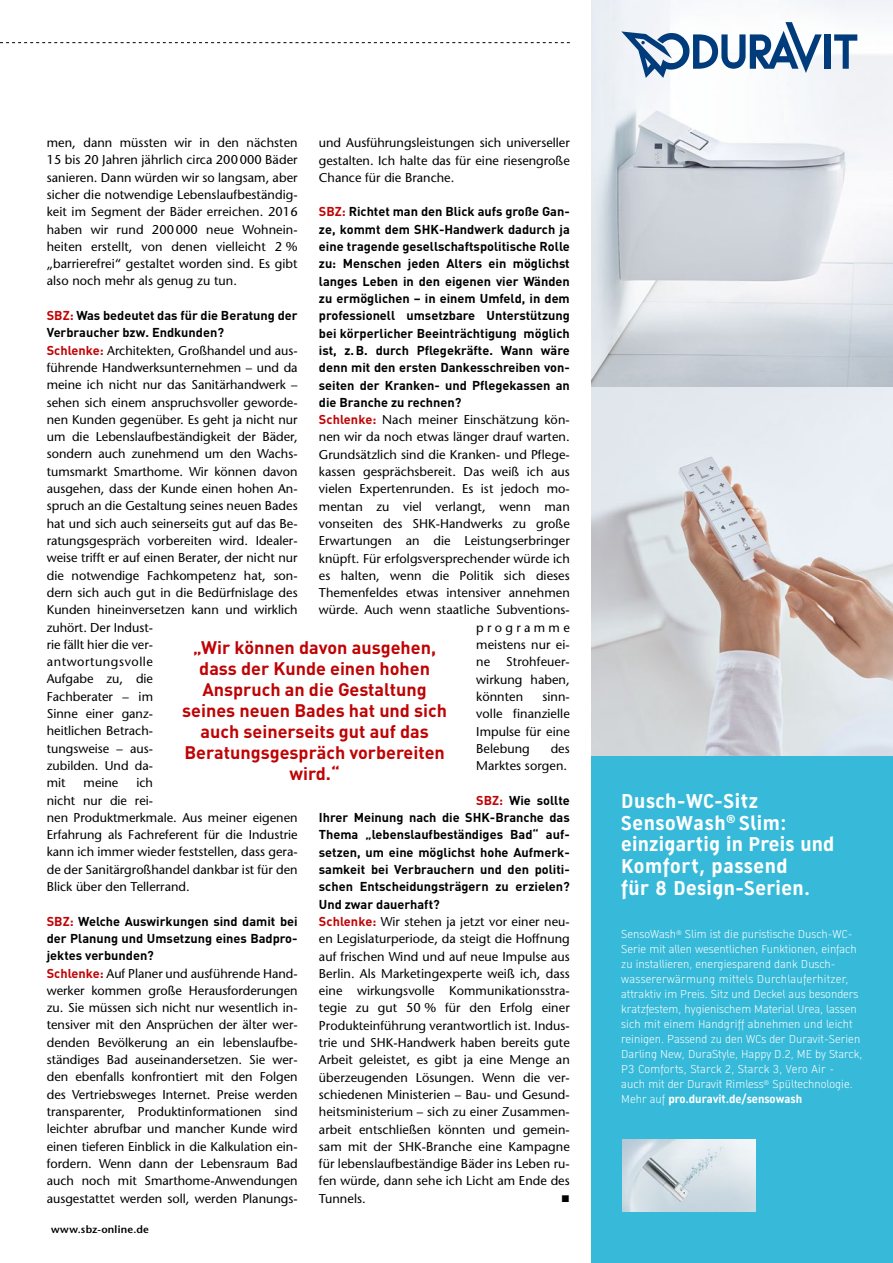
<style>
.page{position:relative;width:893px;height:1263px;background:#fff}
.page>*{position:absolute;margin:0;border:0;box-sizing:border-box;transform-origin:0 0}
.t1{font:700 19.5px/21.8px "Dura Sans 2014 c";letter-spacing:.02em;color:#fff}
.t2{font:700 18px/21px "DIN Pro";color:#c00304;text-align:center}
.t3{font:15.75px "European Pi Std 3";color:#000}
.t4{font:500 12.75px/17.2px "Stone Sans Std";color:#000;text-align:justify}
.t5{font:700 12.75px/17.2px "DIN Pro";color:#000;text-align:justify}
.t6{font:500 12.75px "Stone Sans Std";letter-spacing:.26em;color:#000}
.t7{font:300 11.25px/15px "Dura Sans 2014 c";color:#fff}
.t8{font:600 10.5px "Stone Sans Std";letter-spacing:.02em;color:#000}
.s1{color:#c00304}
.s2{font-family:"DIN Pro";font-weight:700;color:#c00304}
.s3{font-weight:700}
</style>
<div class="page">
<svg style="left:0;top:42px;width:570px;height:1px"></svg>
<div style="left:591px;top:744px;width:302px;height:519px;background:#37bad9"></div>
<img style="left:591px;top:0;width:302px;height:755px">
<img style="left:622px;top:1140px;width:133px;height:71px">
<div style="left:825px;top:34px;width:6px;height:35px;background:#003b7c"></div>
<svg style="left:834px;top:34px;width:23px;height:35px"></svg>
<svg style="left:621px;top:22px;width:201px;height:56px"></svg>
<p class="t4" style="left:47px;top:134px;width:252px">men, dann müssten wir in den nächsten 15 bis 20 Jahren jährlich circa 200000 Bäder sanieren. Dann würden wir so langsam, aber sicher die notwendige Lebenslaufbeständig&shy;keit im Segment der Bäder erreichen. 2016 haben wir rund 200000 neue Wohnein&shy;heiten erstellt, von denen vielleicht 2 % „barrierefrei“ gestaltet worden sind. Es gibt also noch mehr als genug zu tun.</p>
<p class="t5" style="left:47px;top:306px;width:252px"><span class="s1">SBZ:</span> Was bedeutet das für die Beratung der<br>Verbraucher bzw. Endkunden?</p>
<p class="t4" style="left:47px;top:342px;width:252px;text-align:left"><span class="s2">Schlenke:</span> Architekten, Großhandel und aus&shy;führende Handwerksunternehmen – und da meine ich nicht nur das Sanitärhandwerk – sehen sich einem anspruchsvoller geworde&shy;nen Kunden gegenüber. Es geht ja nicht nur um die Lebenslaufbeständigkeit der Bäder, sondern auch zunehmend um den Wachs&shy;tumsmarkt Smarthome. Wir können davon ausgehen, dass der Kunde einen hohen An&shy;spruch an die Gestaltung seines neuen Bades hat und sich auch seinerseits gut auf das Be&shy;ratungsgespräch vorbereiten wird. Idealer&shy;weise trifft er auf einen Berater, der nicht nur die notwendige Fachkompetenz hat, son&shy;dern sich auch gut in die Bedürfnislage des<br>Kunden hineinversetzen kann und wirklich zuhört. Der Indust-<br>rie fällt hier die ver-<br>antwortungsvolle<br>Aufgabe zu, die<br>Fachberater – im<br>Sinne einer ganz-<br>heitlichen Betrach-<br>tungsweise – aus-<br>zubilden. Und da-<br>mit</p>
<p class="t4" style="left:319px;top:134px;width:252px">und Ausführungsleistungen sich universeller gestalten. Ich halte das für eine riesengroße Chance für die Branche.</p>
<p class="t5" style="left:319px;top:203px;width:252px"><span class="s1">SBZ:</span> Richtet man den Blick aufs große Gan&shy;ze, kommt dem SHK-Handwerk dadurch ja eine tragende gesellschaftspolitische Rolle zu: Menschen jeden Alters ein möglichst langes Leben in den eigenen vier Wänden zu ermöglichen – in einem Umfeld, in dem professionell umsetzbare Unterstützung bei körperlicher Beeinträchtigung möglich ist, z.B. durch Pflegekräfte. Wann wäre denn mit den ersten Dankesschreiben von&shy;seiten der Kranken- und Pflegekassen an die Branche zu rechnen?</p>
<p class="t4" style="left:319px;top:411px;width:252px"><span class="s2">Schlenke:</span> Nach meiner Einschätzung kön-</p>
<p class="t4" style="left:319px;top:428px;width:252px">nen wir da noch etwas länger drauf warten.</p>
<p class="t4" style="left:319px;top:446px;width:252px">Grundsätzlich sind die Kranken- und Pflege-</p>
<p class="t4" style="left:319px;top:463px;width:252px">kassen gesprächsbereit. Das weiß ich aus</p>
<p class="t4" style="left:319px;top:480px;width:252px">vielen Expertenrunden. Es ist jedoch mo-</p>
<p class="t4" style="left:319px;top:498px;width:252px">mentan zu viel verlangt, wenn man</p>
<p class="t4" style="left:319px;top:515px;width:252px">vonseiten des SHK-Handwerks zu große</p>
<p class="t4" style="left:319px;top:532px;width:252px">Erwartungen an die Leistungserbringer</p>
<p class="t4" style="left:319px;top:549px;width:252px">knüpft. Für erfolgsversprechender würde ich</p>
<p class="t4" style="left:319px;top:567px;width:252px">es halten, wenn die Politik sich dieses</p>
<p class="t4" style="left:319px;top:584px;width:252px">Themenfeldes etwas intensiver annehmen</p>
<p class="t4" style="left:319px;top:601px;width:252px">würde. Auch wenn staatliche Subventions-</p>
<p class="t6" style="left:476px;top:620px;width:95px">programme</p>
<p class="t4" style="left:476px;top:636px;width:95px">meistens nur ei-</p>
<p class="t4" style="left:476px;top:653px;width:15px">ne</p>
<h2 class="t2" style="left:182px;top:636px;width:266px">„Wir können davon ausgehen, dass der Kunde einen hohen<br>Anspruch an die Gestaltung seines neuen Bades hat und sich auch seinerseits gut auf das<br>Beratungsgespräch vorbereiten wird.“</h2>
<p class="t4" style="left:476px;top:653px;width:95px;text-indent:30px">Strohfeuer&shy;wirkung haben, könnten</p>
<p class="t4" style="left:476px;top:688px;width:95px;text-indent:66px">sinn&shy;volle finanzielle Impulse für eine Belebung</p>
<p class="t4" style="left:476px;top:740px;width:95px;text-align:right">des<br>Marktes sorgen.</p>
<p class="t5" style="left:319px;top:791px;width:252px;text-indent:157px"><span class="s1">SBZ:</span> Wie sollte Ihrer Meinung nach die SHK-Branche das Thema „lebenslaufbeständiges Bad“ auf&shy;setzen, um eine möglichst hohe Aufmerk&shy;samkeit bei Verbrauchern und den politi&shy;schen Entscheidungsträgern zu erzielen?<br>Und zwar dauerhaft?</p>
<p class="t4" style="left:319px;top:913px;width:252px"><span class="s2">Schlenke:</span> Wir stehen ja jetzt vor einer neu&shy;en Legislaturperiode, da steigt die Hoffnung auf frischen Wind und auf neue Impulse aus Berlin. Als Marketingexperte weiß ich, dass eine wirkungsvolle Kommunikationsstra&shy;tegie zu gut 50 % für den Erfolg einer Produkteinführung verantwortlich ist. Indus&shy;trie und SHK-Handwerk haben bereits gute Arbeit geleistet, es gibt ja eine Menge an überzeugenden Lösungen. Wenn die ver&shy;schiedenen Ministerien – Bau- und Gesund&shy;heitsministerium – sich zu einer Zusammen&shy;arbeit entschließen könnten und gemein&shy;sam mit der SHK-Branche eine Kampagne für lebenslaufbeständige Bäder ins Leben ru&shy;fen würde, dann sehe ich Licht am Ende des Tunnels.</p>
<p class="t4" style="left:47px;top:774px;width:252px;text-align:left;text-indent:90px">ich<br>nicht nur die rei-<br>nen Produktmerkmale. Aus meiner eigenen<br>Erfahrung als Fachreferent für die Industrie kann ich immer wieder feststellen, dass gera&shy;de der Sanitärgroßhandel dankbar ist für den<br>Blick über den Tellerrand.</p>
<p class="t5" style="left:47px;top:912px;width:252px"><span class="s1">SBZ:</span> Welche Auswirkungen sind damit bei der Planung und Umsetzung eines Badpro&shy;jektes verbunden?</p>
<p class="t4" style="left:47px;top:964px;width:252px"><span class="s2">Schlenke:</span> Auf Planer und ausführende Hand&shy;werker kommen große Herausforderungen zu. Sie müssen sich nicht nur wesentlich in&shy;tensiver mit den Ansprüchen der älter wer&shy;denden Bevölkerung an ein lebenslaufbe&shy;ständiges Bad auseinandersetzen. Sie wer&shy;den ebenfalls konfrontiert mit den Folgen des Vertriebsweges Internet. Preise werden transparenter, Produktinformationen sind leichter abrufbar und mancher Kunde wird einen tieferen Einblick in die Kalkulation ein&shy;fordern. Wenn dann der Lebensraum Bad auch noch mit Smarthome-Anwendungen ausgestattet werden soll, werden Planungs-</p>
<p class="t4" style="left:84px;top:774px;width:36px">meine</p>
<p class="t3" style="left:561px;top:1186px;width:10px">▪</p>
<p class="t8" style="left:51px;top:1223px;width:99px">www.sbz-online.de</p>
<h1 class="t1" style="left:621px;top:790px;width:215px">Dusch-WC-Sitz<br>SensoWash<sup>®</sup> Slim: einzigartig in Preis und<br>Komfort, passend<br>für 8 Design-Serien.</h1>
<p class="t7" style="left:621px;top:927px;width:243px">SensoWash<sup>®</sup> Slim ist die puristische Dusch-WC-Serie mit allen wesentlichen Funktionen, einfach zu installieren, energiesparend dank Dusch&shy;wassererwärmung mittels Durchlauferhitzer, attraktiv im Preis. Sitz und Deckel aus besonders kratzfestem, hygienischem Material Urea, lassen sich mit einem Handgriff abnehmen und leicht reinigen. Passend zu den WCs der Duravit-Serien Darling New, DuraStyle, Happy D.2, ME by Starck, P3 Comforts, Starck 2, Starck 3, Vero Air -<br>auch mit der Duravit Rimless<sup>®</sup> Spültechnologie.<br>Mehr auf <span class="s3">pro.duravit.de/sensowash</span></p>
</div>
